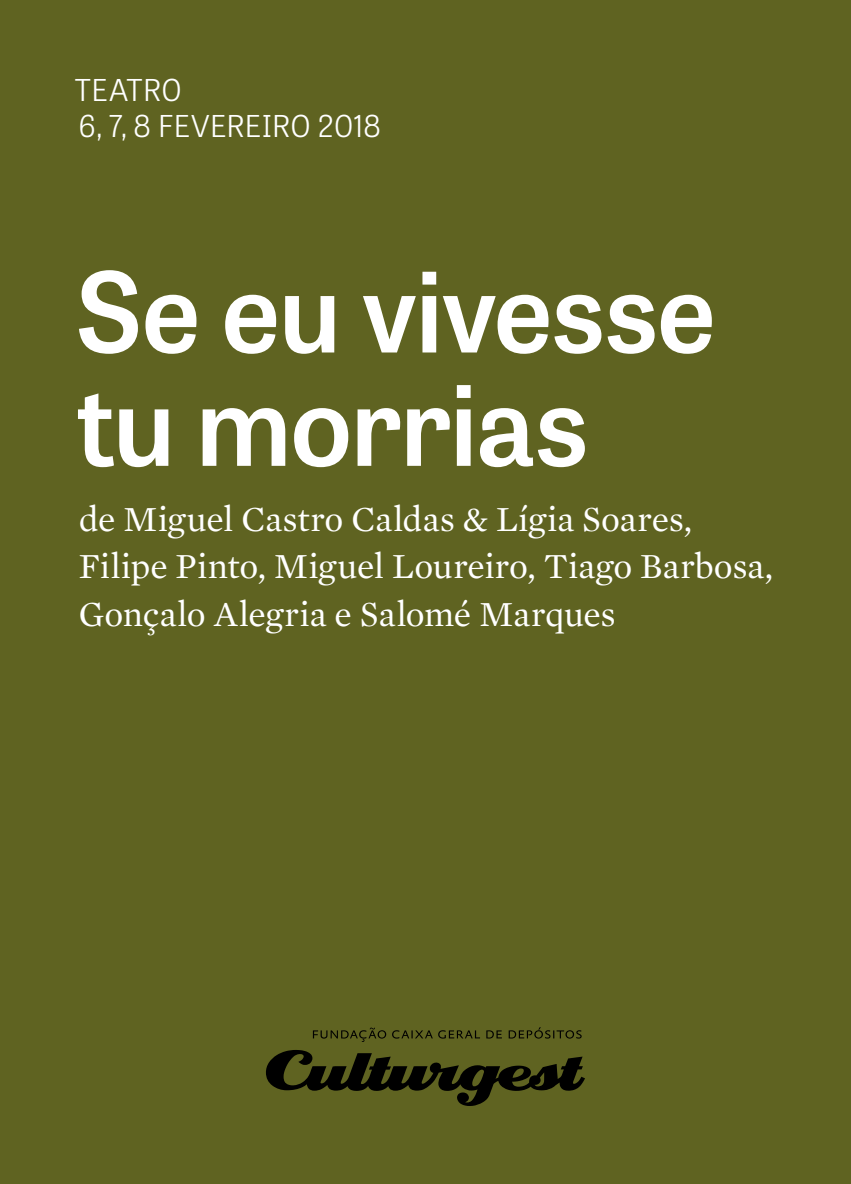
<style>
.page{position:relative;width:851px;height:1184px;background:#fff}
.page>*{position:absolute;margin:0;border:0;box-sizing:border-box;transform-origin:0 0}
.t1{font:600 110px/113.2px "Tablet Gothic";letter-spacing:-.01em;color:#fff}
.t2{font:36px/47.2px "Mercury Text G1";letter-spacing:-.005em;color:#fff}
.t3{font:300 30px/36px "Tablet Gothic";letter-spacing:.01em;color:#fff}
</style>
<div class="page">
<div style="left:0;top:0;width:850px;height:1183px;background:#5f6321"></div>
<svg style="left:266px;top:1050px;width:319px;height:56px"></svg>
<svg style="left:313px;top:1027px;width:268px;height:15px"></svg>
<p class="t3" style="left:75px;top:71px;width:308px">TEATRO<br>6, 7, 8 FEVEReiRO 2018</p>
<h1 class="t1" style="left:76px;top:251px;width:641px">Se eu vivesse tu morrias</h1>
<p class="t2" style="left:79px;top:493px;width:696px">de Miguel Castro Caldas &amp; Lígia Soares,<br>Filipe Pinto, Miguel Loureiro, Tiago Barbosa,<br>Gonçalo Alegria e Salomé Marques</p>
</div>
